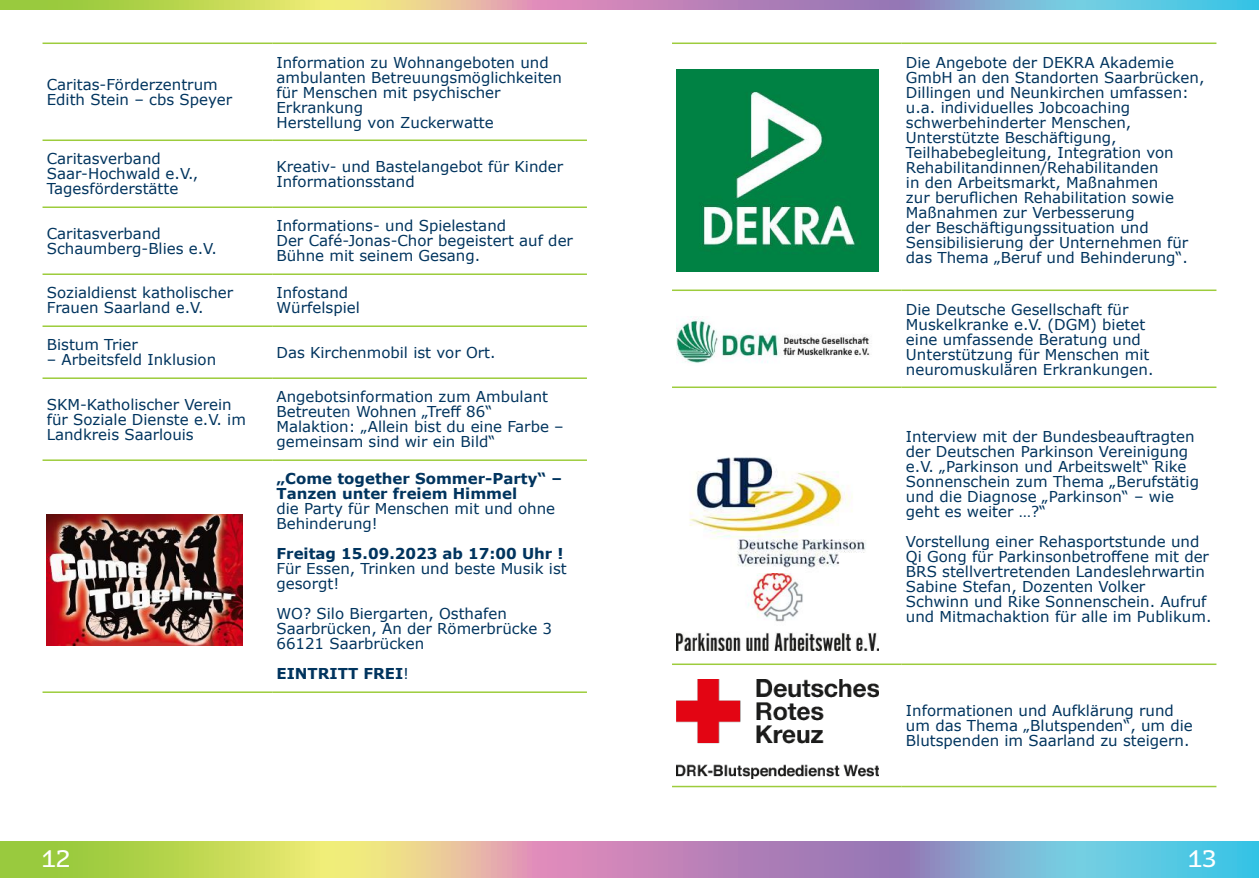
<style>
.page{position:relative;width:1259px;height:893px;background:#fff}
.page>*{position:absolute;margin:0;border:0;box-sizing:border-box;transform-origin:0 0}
.t1{font:24px "Saar Pro";color:#fff}
.t2{font:15px/15px "Verdana";color:#00345e}
.t3{font:700 15px/15px "Verdana";color:#00345e}
.s1{color:#1f497d}
.s2{font-weight:400}
</style>
<div class="page">
<svg style="left:0;top:841px;width:1259px;height:36px;background:#abb2a0"></svg>
<svg style="left:0;top:0;width:1259px;height:9px;background:#abb2a0"></svg>
<hr style="left:43px;top:43px;width:229px;height:1px;background:#9dcc3c">
<hr style="left:272px;top:43px;width:315px;height:1px;background:#9dcc3c">
<hr style="left:43px;top:140px;width:229px;height:1px;background:#9dcc3c">
<hr style="left:272px;top:140px;width:315px;height:1px;background:#9dcc3c">
<hr style="left:43px;top:206px;width:229px;height:2px;background:#9dcc3c">
<hr style="left:272px;top:206px;width:315px;height:2px;background:#9dcc3c">
<hr style="left:43px;top:273px;width:229px;height:2px;background:#9dcc3c">
<hr style="left:272px;top:273px;width:315px;height:2px;background:#9dcc3c">
<hr style="left:43px;top:325px;width:229px;height:2px;background:#9dcc3c">
<hr style="left:272px;top:325px;width:315px;height:2px;background:#9dcc3c">
<hr style="left:43px;top:377px;width:229px;height:2px;background:#9dcc3c">
<hr style="left:272px;top:377px;width:315px;height:2px;background:#9dcc3c">
<hr style="left:43px;top:459px;width:229px;height:2px;background:#9dcc3c">
<hr style="left:272px;top:459px;width:315px;height:2px;background:#9dcc3c">
<hr style="left:43px;top:691px;width:229px;height:2px;background:#9dcc3c">
<hr style="left:272px;top:691px;width:315px;height:2px;background:#9dcc3c">
<img style="left:47px;top:514px;width:195px;height:131px">
<hr style="left:672px;top:43px;width:229px;height:1px;background:#9dcc3c">
<hr style="left:901px;top:43px;width:315px;height:1px;background:#9dcc3c">
<hr style="left:672px;top:290px;width:229px;height:1px;background:#9dcc3c">
<hr style="left:901px;top:290px;width:315px;height:1px;background:#9dcc3c">
<hr style="left:672px;top:386px;width:229px;height:2px;background:#9dcc3c">
<hr style="left:901px;top:386px;width:315px;height:2px;background:#9dcc3c">
<hr style="left:672px;top:663px;width:229px;height:2px;background:#9dcc3c">
<hr style="left:901px;top:663px;width:315px;height:2px;background:#9dcc3c">
<hr style="left:672px;top:786px;width:229px;height:1px;background:#9dcc3c">
<hr style="left:901px;top:786px;width:315px;height:1px;background:#9dcc3c">
<img style="left:676px;top:69px;width:202px;height:203px">
<img style="left:676px;top:316px;width:194px;height:47px">
<img style="left:689px;top:457px;width:177px;height:117px">
<img style="left:676px;top:574px;width:202px;height:76px">
<img style="left:676px;top:679px;width:202px;height:100px">
<p class="t2" style="left:47px;top:77px;width:187px">Caritas-Förderzentrum<br>Edith Stein – cbs Speyer</p>
<p class="t2" style="left:276px;top:54px;width:287px">Information zu Wohnangeboten und ambulanten Betreuungsmöglichkeiten für Menschen mit psychischer<br>Erkrankung<br>Herstellung von Zuckerwatte</p>
<p class="t2" style="left:47px;top:151px;width:153px">Caritasverband<br>Saar-Hochwald e.V.,<br>Tagesförderstätte</p>
<p class="t2" style="left:276px;top:159px;width:288px">Kreativ- und Bastelangebot für Kinder<br>Informationsstand</p>
<p class="t2" style="left:47px;top:226px;width:172px">Caritasverband<br>Schaumberg-Blies e.V.</p>
<p class="t2" style="left:276px;top:218px;width:298px">Informations- und Spielestand<br>Der Café-Jonas-Chor begeistert auf der<br>Bühne mit seinem Gesang.</p>
<p class="t2" style="left:47px;top:285px;width:188px">Sozialdienst katholischer<br>Frauen Saarland e.V.</p>
<p class="t2" style="left:276px;top:285px;width:85px">Infostand<br>Würfelspiel</p>
<p class="t2" style="left:47px;top:337px;width:93px">Bistum Trier</p>
<p class="t2" style="left:47px;top:352px;width:171px">– Arbeitsfeld Inklusion</p>
<p class="t2" style="left:276px;top:345px;width:221px">Das Kirchenmobil ist vor Ort.</p>
<p class="t2" style="left:47px;top:397px;width:201px">SKM-Katholischer Verein für Soziale Dienste e.V. im<br>Landkreis Saarlouis</p>
<p class="t2" style="left:276px;top:389px;width:289px">Angebotsinformation zum Ambulant<br>Betreute<span class="s1">n</span> Wohnen „Treff 86“<br>Malaktion: „Allein bist du eine Farbe – gemeinsam sind wir ein Bild“</p>
<p class="t3" style="left:276px;top:471px;width:287px">„Come together Sommer-Party“ –<br>Tanzen unter freiem Himmel</p>
<p class="t2" style="left:276px;top:501px;width:280px">die Party für Menschen mit und ohne<br>Behinderung!</p>
<p class="t3" style="left:276px;top:546px;width:288px">Freitag 15.09.2023 ab 17:00 Uhr !</p>
<p class="t2" style="left:276px;top:561px;width:292px">Für Essen, Trinken und beste Musik ist gesorgt!</p>
<p class="t2" style="left:276px;top:606px;width:277px">WO? Silo Biergarten, Osthafen<br>Saarbrücken, An der Römerbrücke 3<br>66121 Saarbrücken</p>
<p class="t3" style="left:276px;top:666px;width:134px">EINTRITT FREI<span class="s2">!</span></p>
<p class="t2" style="left:906px;top:54px;width:300px">Die Angebote der DEKRA Akademie GmbH an den Standorten Saarbrücken, Dillingen und Neunkirchen umfassen: u.a. individuelles Jobcoaching schwerbehinderter Menschen, Unterstützte Beschäftigung, Teilhabebegleitung, Integration von Rehabilitandinnen/Rehabilitanden<br>in den Arbeitsmarkt, Maßnahmen<br>zur beruflichen Rehabilitation sowie Maßnahmen zur Verbesserung<br>der Beschäftigungssituation und Sensibilisierung der Unternehmen für das Thema „Beruf und Behinderung“.</p>
<p class="t2" style="left:906px;top:301px;width:249px">Die Deutsche Gesellschaft für<br>Muskelkranke e.V. (DGM) bietet eine umfassende Beratung und<br>Unterstützung für Menschen mit neuromuskulären Erkrankungen.</p>
<p class="t2" style="left:906px;top:428px;width:294px">Interview mit der Bundesbeauftragten der Deutschen Parkinson Vereinigung e.V. „Parkinson und Arbeitswelt“ Rike Sonnenschein zum Thema „Berufstätig und die Diagnose „Parkinson“ – wie geht es weiter …?“</p>
<p class="t2" style="left:906px;top:533px;width:307px">Vorstellung einer Rehasportstunde und Qi Gong für Parkinsonbetroffene mit der BRS stellvertretenden Landeslehrwartin Sabine Stefan, Dozenten Volker Schwinn und Rike Sonnenschein. Aufruf und Mitmachaktion für alle im Publikum.</p>
<p class="t2" style="left:906px;top:703px;width:288px">Informationen und Aufklärung rund um das Thema „Blutspenden“, um die<br>Blutspenden im Saarland zu steigern.</p>
<h1 class="t1" style="left:41px;top:844px;width:30px">12</h1>
<h1 class="t1" style="left:1187px;top:844px;width:30px">13</h1>
</div>
